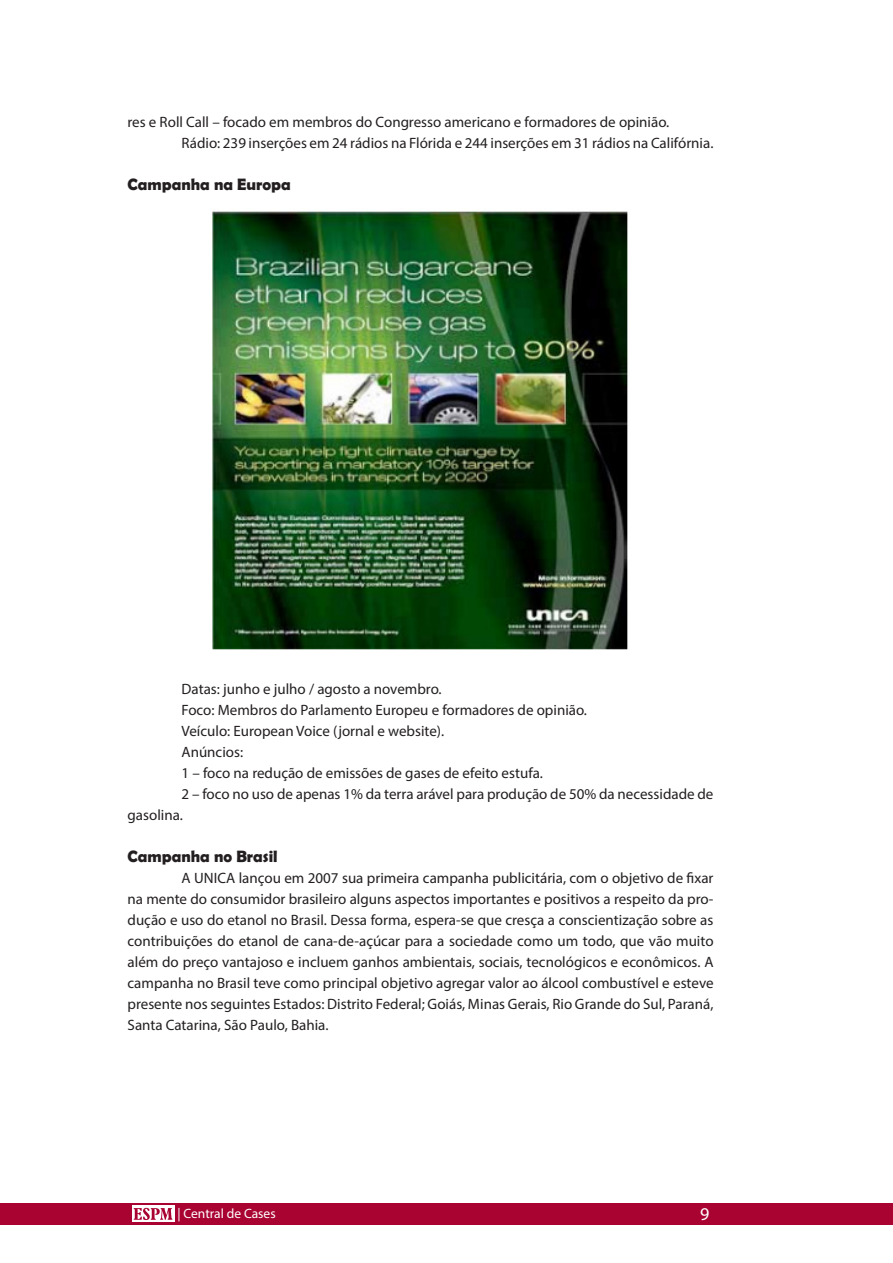
<style>
.page{position:relative;width:893px;height:1263px;background:#fff}
.page>*{position:absolute;margin:0;border:0;box-sizing:border-box;transform-origin:0 0}
.t1{font:18px "Myriad Pro";color:#fff}
.corpotexto{font:700 16.5px "Berlin Sans FB Demi";color:#231f20}
.corpotexto-2{font:15px/21px "Myriad Pro";color:#231f20}
.t2{font:13.5px "Myriad Pro";color:#fff}
</style>
<div class="page">
<div style="left:0;top:1203px;width:893px;height:22px;background:#a90332"></div>
<div style="left:132px;top:1206px;width:42px;height:16px;background:#fff"></div>
<svg style="left:134px;top:1208px;width:38px;height:12px"></svg>
<img style="left:212px;top:211px;width:416px;height:439px">
<p class="corpotexto-2" style="left:128px;top:112px;width:543px">res e Roll Call – focado em membros do Congresso americano e formadores de opinião.</p>
<p class="corpotexto-2" style="left:182px;top:133px;width:533px">Rádio: 239 inserções em 24 rádios na Flórida e 244 inserções em 31 rádios na Califórnia.</p>
<p class="corpotexto" style="left:128px;top:175px;width:165px">Campanha na Europa</p>
<p class="corpotexto-2" style="left:182px;top:679px;width:262px">Datas: junho e julho / agosto a novembro.</p>
<p class="corpotexto-2" style="left:182px;top:700px;width:407px">Foco: Membros do Parlamento Europeu e formadores de opinião.</p>
<p class="corpotexto-2" style="left:182px;top:721px;width:264px">Veículo: European Voice (jornal e website).</p>
<p class="corpotexto-2" style="left:182px;top:742px;width:63px">Anúncios:</p>
<p class="corpotexto-2" style="left:182px;top:763px;width:363px">1 – foco na redução de emissões de gases de efeito estufa.</p>
<p class="corpotexto-2" style="left:128px;top:784px;width:587px;text-indent:54px">2 – foco no uso de apenas 1% da terra arável para produção de 50% da necessidade de gasolina.</p>
<p class="corpotexto" style="left:128px;top:847px;width:152px">Campanha no Brasil</p>
<p class="corpotexto-2" style="left:128px;top:868px;width:587px;text-align:justify;text-indent:54px">A UNICA lançou em 2007 sua primeira campanha publicitária, com o objetivo de fixar na mente do consumidor brasileiro alguns aspectos importantes e positivos a respeito da pro&shy;dução e uso do etanol no Brasil. Dessa forma, espera-se que cresça a conscientização sobre as contribuições do etanol de cana-de-açúcar para a sociedade como um todo, que vão muito além do preço vantajoso e incluem ganhos ambientais, sociais, tecnológicos e econômicos. A campanha no Brasil teve como principal objetivo agregar valor ao álcool combustível e esteve presente nos seguintes Estados: Distrito Federal; Goiás, Minas Gerais, Rio Grande do Sul, Paraná, Santa Catarina, São Paulo, Bahia.</p>
<p class="t2" style="left:177px;top:1205px;width:100px">| Central de Cases</p>
<p class="t1" style="left:700px;top:1203px;width:11px">9</p>
</div>
